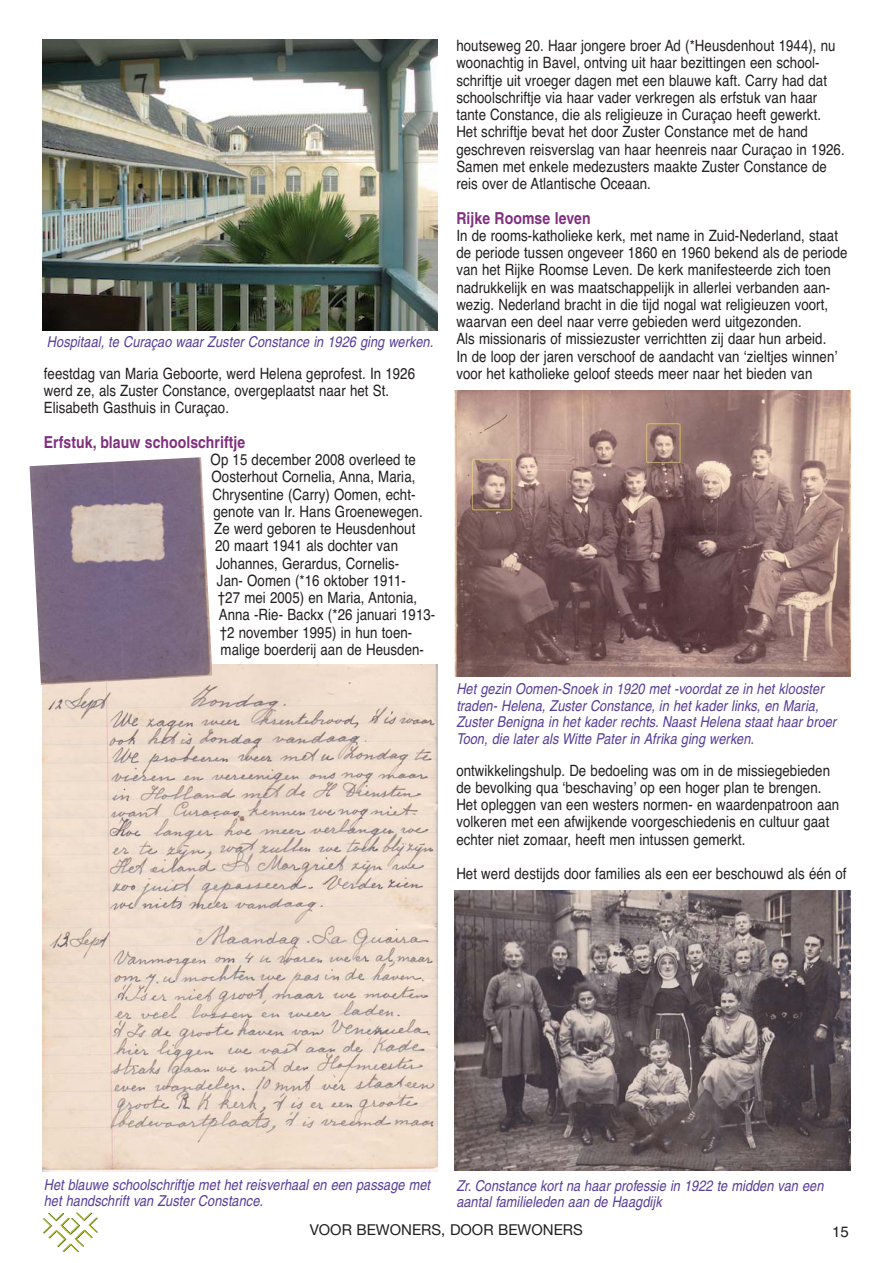
<style>
.page{position:relative;width:893px;height:1263px;background:#fff}
.page>*{position:absolute;margin:0;border:0;box-sizing:border-box;transform-origin:0 0}
.t1{font:700 16.5px "Helvetica";letter-spacing:.005em;color:#80307e;scale:.85 1}
.t2{font:15.6px/17.2px "Helvetica";letter-spacing:.005em;color:#231f20;scale:.85 1}
.t3{font:italic 15px/16.5px "Helvetica";letter-spacing:.005em;color:#573e98;scale:.85 1}
.t4{font:15px "Helvetica Neue";color:#231f20}
.t5{font:15px "Helvetica";color:#231f20}
</style>
<div class="page">
<svg style="left:43px;top:1212px;width:55px;height:40px"></svg>
<img style="left:42px;top:40px;width:395px;height:291px">
<img style="left:455px;top:391px;width:395px;height:285px">
<img style="left:42px;top:665px;width:395px;height:507px">
<img style="left:455px;top:890px;width:395px;height:280px">
<img style="left:30px;top:457px;width:182px;height:228px">
<p class="t3" style="left:47px;top:335px;width:459px">Hospitaal, te Curaçao waar Zuster Constance in 1926 ging werken.</p>
<p class="t2" style="left:44px;top:366px;width:438px">feestdag van Maria Geboorte, werd Helena geprofest. In 1926 werd ze, als Zuster Constance, overgeplaatst naar het St.<br>Elisabeth Gasthuis in Curaçao.</p>
<p class="t1" style="left:44px;top:436px;width:239px">Erfstuk, blauw schoolschriftje</p>
<p class="t2" style="left:211px;top:452px;width:243px">Op 15 december 2008 overleed te</p>
<p class="t2" style="left:212px;top:470px;width:241px">Oosterhout Cornelia, Anna, Maria,</p>
<p class="t2" style="left:212px;top:487px;width:240px">Chrysentine (Carry) Oomen, echt-</p>
<p class="t2" style="left:213px;top:504px;width:248px">genote van Ir. Hans Groenewegen.</p>
<p class="t2" style="left:214px;top:521px;width:238px">Ze werd geboren te Heusdenhout</p>
<p class="t2" style="left:215px;top:539px;width:217px">20 maart 1941 als dochter van</p>
<p class="t2" style="left:216px;top:556px;width:217px">Johannes, Gerardus, Cornelis-</p>
<p class="t2" style="left:217px;top:573px;width:224px">Jan- Oomen (*16 oktober 1911-</p>
<p class="t2" style="left:218px;top:590px;width:236px">†27 mei 2005) en Maria, Antonia,</p>
<p class="t2" style="left:219px;top:608px;width:256px">Anna -Rie- Backx (*26 januari 1913-</p>
<p class="t2" style="left:220px;top:625px;width:228px">†2 november 1995) in hun toen-</p>
<p class="t2" style="left:221px;top:642px;width:241px">malige boerderij aan de Heusden-</p>
<p class="t2" style="left:456px;top:38px;width:458px">houtseweg 20. Haar jongere broer Ad (*Heusdenhout 1944), nu woonachtig in Bavel, ontving uit haar bezittingen een school&shy;schriftje uit vroeger dagen met een blauwe kaft. Carry had dat schoolschriftje via haar vader verkregen als erfstuk van haar tante Constance, die als religieuze in Curaçao heeft gewerkt.<br>Het schriftje bevat het door Zuster Constance met de hand geschreven reisverslag van haar heenreis naar Curaçao in 1926.<br>Samen met enkele medezusters maakte Zuster Constance de reis over de Atlantische Oceaan.</p>
<p class="t1" style="left:456px;top:212px;width:160px">Rijke Roomse leven</p>
<p class="t2" style="left:456px;top:228px;width:462px">In de rooms-katholieke kerk, met name in Zuid-Nederland, staat de periode tussen ongeveer 1860 en 1960 bekend als de periode van het Rijke Roomse Leven. De kerk manifesteerde zich toen nadrukkelijk en was maatschappelijk in allerlei verbanden aan&shy;wezig. Nederland bracht in die tijd nogal wat religieuzen voort, waarvan een deel naar verre gebieden werd uitgezonden.<br>Als missionaris of missiezuster verrichtten zij daar hun arbeid.<br>In de loop der jaren verschoof de aandacht van ʻzieltjes winnenʼ voor het katholieke geloof steeds meer naar het bieden van</p>
<p class="t3" style="left:456px;top:682px;width:451px">Het gezin Oomen-Snoek in 1920 met -voordat ze in het klooster traden- Helena, Zuster Constance, in het kader links, en Maria, Zuster Benigna in het kader rechts. Naast Helena staat haar broer Toon, die later als Witte Pater in Afrika ging werken.</p>
<p class="t2" style="left:456px;top:763px;width:452px">ontwikkelingshulp. De bedoeling was om in de missiegebieden de bevolking qua ʻbeschavingʼ op een hoger plan te brengen.<br>Het opleggen van een westers normen- en waardenpatroon aan volkeren met een afwijkende voorgeschiedenis en cultuur gaat echter niet zomaar, heeft men intussen gemerkt.</p>
<p class="t2" style="left:456px;top:867px;width:461px">Het werd destijds door families als een eer beschouwd als één of</p>
<p class="t3" style="left:44px;top:1178px;width:459px">Het blauwe schoolschriftje met het reisverhaal en een passage met het handschrift van Zuster Constance.</p>
<p class="t3" style="left:456px;top:1179px;width:436px">Zr. Constance kort na haar professie in 1922 te midden van een aantal familieleden aan de Haagdijk</p>
<p class="t4" style="left:310px;top:1225px;width:275px">VOOR BEWONERS, DOOR BEWONERS</p>
<p class="t5" style="left:832px;top:1226px;width:18px">15</p>
</div>
